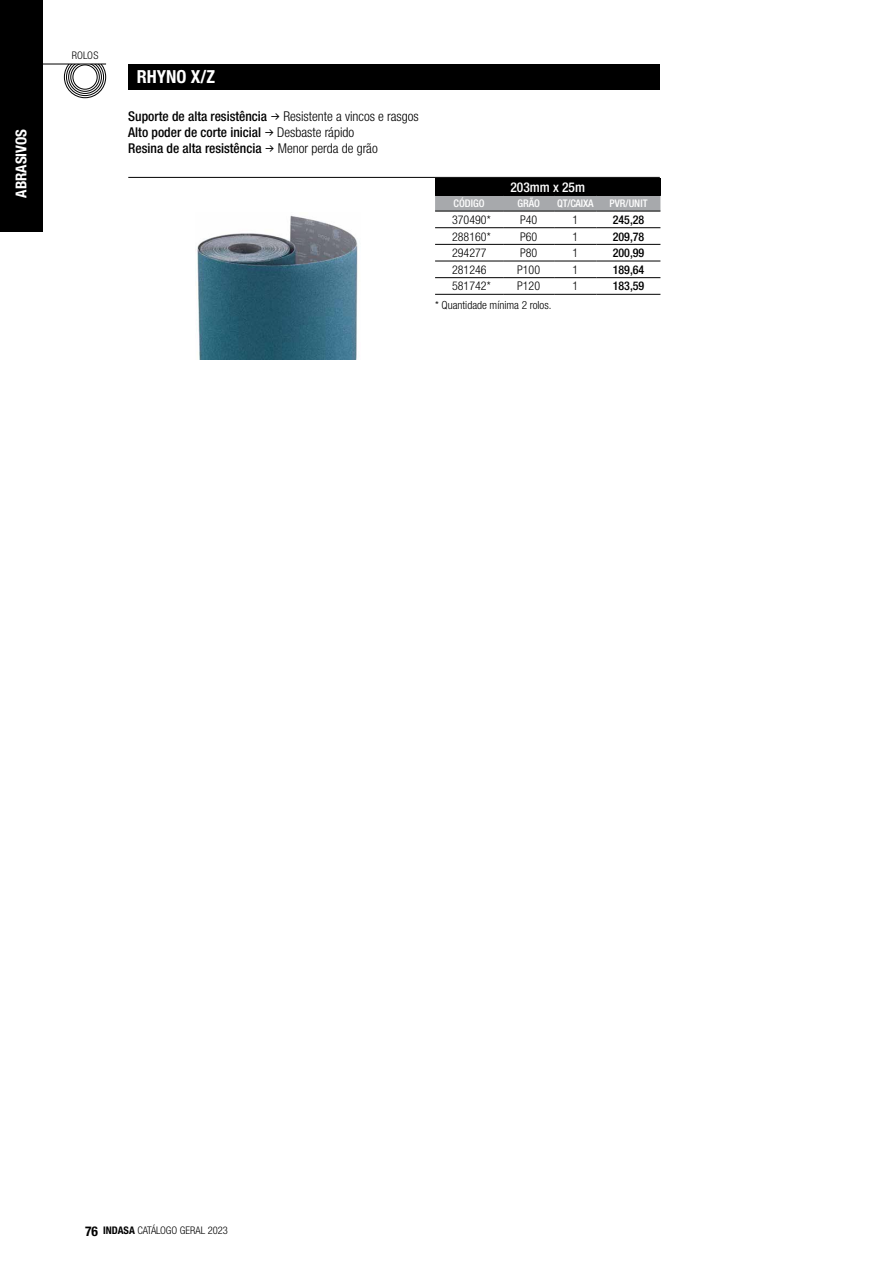
<style>
.page{position:relative;width:893px;height:1263px;background:#fff}
.page>*{position:absolute;margin:0;border:0;box-sizing:border-box;transform-origin:0 0}
.t1{font:700 condensed 18px "Helvetica Neue LTW1 G";color:#fff}
.t2{font:700 condensed 15px "Helvetica Neue LTW1 G";color:#fff}
.t3{font:500 condensed 13.5px/16.2px "Helvetica Neue LTW1 G";color:#000}
.t4{font:500 condensed 13.5px "Helvetica Neue LTW1 G";color:#fff}
.t5{font:300 condensed 12px "Helvetica Neue LTW1 G";color:#000}
.t6{font:500 condensed 12px "Helvetica Neue LTW1 G";color:#000}
.t7{font:300 condensed 11.25px "Helvetica Neue LTW1 G";color:#000}
.t8{font:300 condensed 10.5px "Helvetica Neue LTW1 G";color:#000}
.t9{font:500 condensed 10.5px "Helvetica Neue LTW1 G";color:#fff}
.s1{font-family:"Klavika Arrows";font-weight:400;font-stretch:normal}
.s2{font-weight:300}
.s3{font-weight:700;font-size:13.5px}
.s4{font-weight:700}
</style>
<div class="page">
<div style="left:0;top:0;width:43px;height:232px;background:#000"></div>
<div style="left:435px;top:178px;width:225px;height:17px;background:#000"></div>
<div style="left:435px;top:196px;width:225px;height:15px;background:#a7a9ac"></div>
<hr style="left:435px;top:195px;width:68px;height:1px;background:#000">
<hr style="left:503px;top:195px;width:51px;height:1px;background:#000">
<hr style="left:554px;top:195px;width:43px;height:1px;background:#000">
<hr style="left:597px;top:195px;width:63px;height:1px;background:#000">
<hr style="left:435px;top:211px;width:68px;height:1px;background:#000">
<hr style="left:503px;top:211px;width:51px;height:1px;background:#000">
<hr style="left:554px;top:211px;width:43px;height:1px;background:#000">
<hr style="left:597px;top:211px;width:63px;height:1px;background:#000">
<hr style="left:435px;top:227px;width:68px;height:1px;background:#000">
<hr style="left:503px;top:227px;width:51px;height:1px;background:#000">
<hr style="left:554px;top:227px;width:43px;height:1px;background:#000">
<hr style="left:597px;top:227px;width:63px;height:1px;background:#000">
<hr style="left:435px;top:244px;width:68px;height:1px;background:#000">
<hr style="left:503px;top:244px;width:51px;height:1px;background:#000">
<hr style="left:554px;top:244px;width:43px;height:1px;background:#000">
<hr style="left:597px;top:244px;width:63px;height:1px;background:#000">
<hr style="left:435px;top:261px;width:68px;height:1px;background:#000">
<hr style="left:503px;top:261px;width:51px;height:1px;background:#000">
<hr style="left:554px;top:261px;width:43px;height:1px;background:#000">
<hr style="left:597px;top:261px;width:63px;height:1px;background:#000">
<hr style="left:435px;top:277px;width:68px;height:1px;background:#000">
<hr style="left:503px;top:277px;width:51px;height:1px;background:#000">
<hr style="left:554px;top:277px;width:43px;height:1px;background:#000">
<hr style="left:597px;top:277px;width:63px;height:1px;background:#000">
<hr style="left:435px;top:294px;width:68px;height:1px;background:#000">
<hr style="left:503px;top:294px;width:51px;height:1px;background:#000">
<hr style="left:554px;top:294px;width:43px;height:1px;background:#000">
<hr style="left:597px;top:294px;width:63px;height:1px;background:#000">
<div style="left:128px;top:64px;width:532px;height:25px;background:#000"></div>
<hr style="left:128px;top:177px;width:532px;height:1px;background:#000">
<img style="left:197px;top:215px;width:161px;height:145px">
<div style="left:64px;top:56px;width:42px;height:42px;border:1px solid #000;border-radius:50%"></div>
<div style="left:66px;top:58px;width:38px;height:38px;border:1px solid #000;border-radius:50%"></div>
<div style="left:68px;top:60px;width:34px;height:34px;border:1px solid #000;border-radius:50%"></div>
<div style="left:70px;top:62px;width:30px;height:30px;border:1px solid #000;border-radius:50%"></div>
<div style="left:73px;top:65px;width:25px;height:25px;border:1px solid #000;border-radius:50%"></div>
<div style="left:64px;top:51px;width:42px;height:13px;background:#fff"></div>
<hr style="left:43px;top:64px;width:63px;height:1px;background:#000">
<p class="t2" style="left:12px;top:198px;width:70px;rotate:-90deg">ABRASIVOS</p>
<p class="t8" style="left:72px;top:49px;width:28px">ROLOS</p>
<h1 class="t1" style="left:137px;top:66px;width:80px">RHYNO X/Z</h1>
<p class="t3" style="left:128px;top:108px;width:292px">Suporte de alta resistência <span class="s1">b</span> <span class="s2">Resistente a vincos e rasgos<br></span>Alto poder de corte inicial <span class="s1">b</span> <span class="s2">Desbaste rápido<br></span>Resina de alta resistência <span class="s1">b</span> <span class="s2">Menor perda de grão</span></p>
<p class="t4" style="left:510px;top:179px;width:76px">203mm x 25m</p>
<p class="t9" style="left:454px;top:197px;width:32px">CÓDIGO</p>
<p class="t9" style="left:517px;top:197px;width:24px">GRÃO</p>
<p class="t9" style="left:557px;top:197px;width:38px">QT/CAIXA</p>
<p class="t9" style="left:610px;top:197px;width:39px">PVR/UNIT</p>
<p class="t5" style="left:452px;top:213px;width:40px">370490*</p>
<p class="t5" style="left:520px;top:213px;width:19px">P40</p>
<p class="t5" style="left:572px;top:213px;width:7px">1</p>
<p class="t6" style="left:613px;top:212px;width:33px">245,28</p>
<p class="t5" style="left:452px;top:229px;width:40px">288160*</p>
<p class="t5" style="left:520px;top:229px;width:19px">P60</p>
<p class="t5" style="left:572px;top:229px;width:7px">1</p>
<p class="t6" style="left:613px;top:229px;width:33px">209,78</p>
<p class="t5" style="left:452px;top:246px;width:36px">294277</p>
<p class="t5" style="left:520px;top:246px;width:19px">P80</p>
<p class="t5" style="left:572px;top:246px;width:7px">1</p>
<p class="t6" style="left:613px;top:246px;width:33px">200,99</p>
<p class="t5" style="left:452px;top:263px;width:36px">281246</p>
<p class="t5" style="left:517px;top:263px;width:25px">P100</p>
<p class="t5" style="left:572px;top:263px;width:7px">1</p>
<p class="t6" style="left:613px;top:262px;width:33px">189,64</p>
<p class="t5" style="left:452px;top:279px;width:40px">581742*</p>
<p class="t5" style="left:517px;top:279px;width:25px">P120</p>
<p class="t5" style="left:572px;top:279px;width:7px">1</p>
<p class="t6" style="left:613px;top:279px;width:33px">183,59</p>
<p class="t7" style="left:435px;top:299px;width:118px">* Quantidade mínima 2 rolos.</p>
<p class="t8" style="left:85px;top:1224px;width:144px"><span class="s3">76</span> <span class="s4">INDASA</span> CATÁLOGO GERAL 2023</p>
</div>
